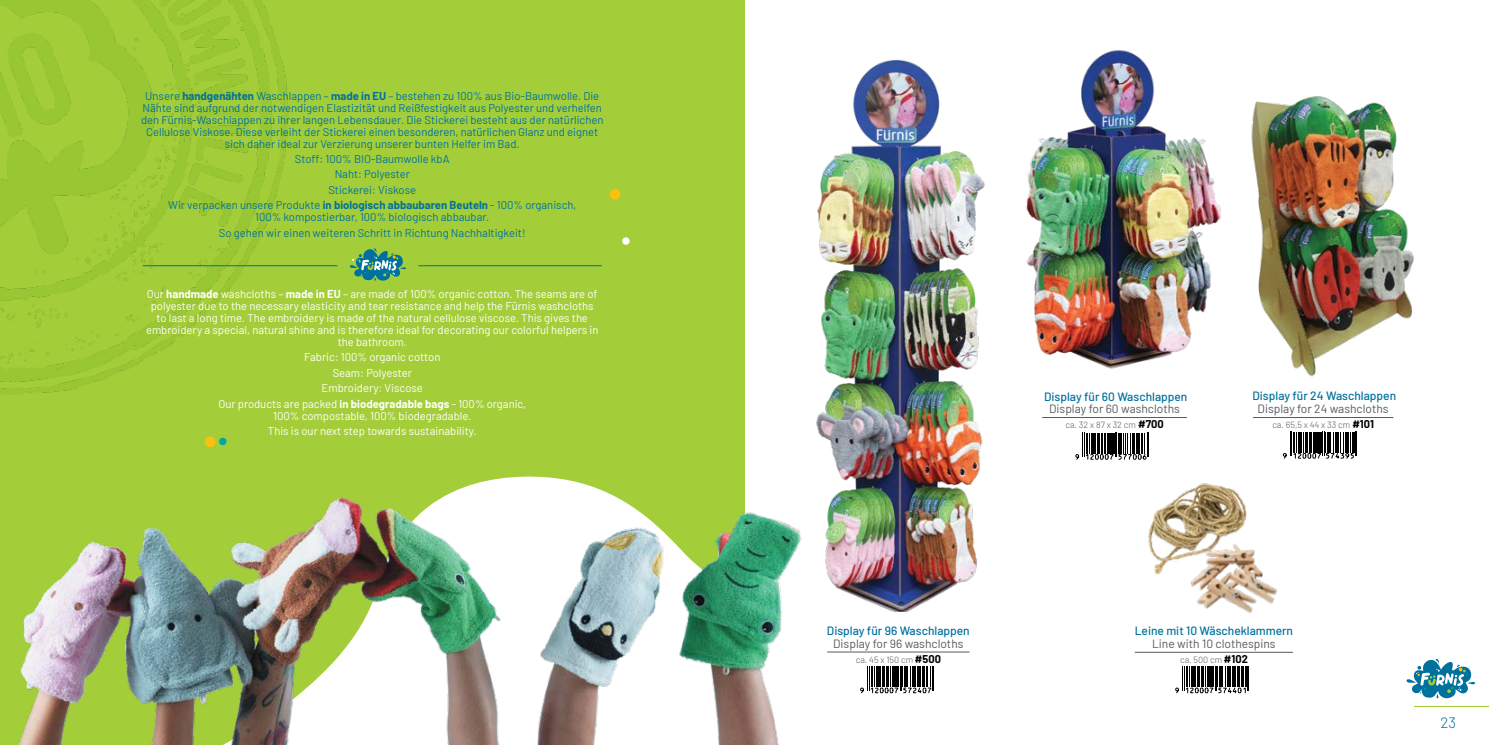
<style>
.page{position:relative;width:1489px;height:745px;background:#fff}
.page>*{position:absolute;margin:0;border:0;box-sizing:border-box;transform-origin:0 0}
.t1{font:300 15px "Barlow";color:#00719d}
.t2{font:500 12px "Barlow";color:#00719d}
.t3{font:12px "Barlow";color:#58595b}
.t4{font:11.25px/11.9px "Barlow";color:#00719d;text-align:center}
.t5{font:11.25px/11.9px "Barlow";color:#fff;text-align:center}
.t6{font:300 9px "Barlow";color:#58595b}
.s1{font-weight:700}
.s2{font-weight:700;font-size:11px;color:#000}
</style>
<div class="page">
<svg style="left:1406px;top:658px;width:68px;height:41px"></svg>
<div style="left:0;top:0;width:744px;height:744px;background:#a4ce39"></div>
<img style="left:0;top:0;width:288px;height:394px">
<img style="left:816px;top:60px;width:169px;height:551px">
<img style="left:18px;top:435px;width:784px;height:309px">
<hr style="left:827px;top:651px;width:142px;height:1px;background:#58595b">
<img style="left:1148px;top:483px;width:99px;height:91px">
<img style="left:1187px;top:538px;width:90px;height:75px">
<hr style="left:1134px;top:651px;width:158px;height:1px;background:#58595b">
<img style="left:1026px;top:50px;width:196px;height:319px">
<img style="left:1251px;top:96px;width:163px;height:280px">
<hr style="left:1042px;top:417px;width:144px;height:1px;background:#58595b">
<hr style="left:1252px;top:417px;width:141px;height:1px;background:#58595b">
<svg style="left:860px;top:666px;width:74px;height:27px"></svg>
<svg style="left:1075px;top:432px;width:74px;height:28px"></svg>
<svg style="left:1356px;top:431px;width:1px;height:25px"></svg>
<svg style="left:1283px;top:431px;width:73px;height:28px"></svg>
<svg style="left:1175px;top:666px;width:74px;height:27px"></svg>
<svg style="left:609px;top:189px;width:12px;height:11px"></svg>
<svg style="left:204px;top:435px;width:23px;height:12px"></svg>
<svg style="left:622px;top:237px;width:8px;height:8px"></svg>
<svg style="left:349px;top:248px;width:57px;height:33px"></svg>
<hr style="left:143px;top:265px;width:194px;height:1px;background:#00719d">
<hr style="left:418px;top:265px;width:183px;height:1px;background:#00719d">
<p class="t4" style="left:141px;top:89px;width:464px">Unsere <span class="s1">handgenähten</span> Waschlappen – <span class="s1">made in EU</span> – bestehen zu 100% aus Bio-Baumwolle. Die Nähte sind aufgrund der notwendigen Elastizität und Reißfestigkeit aus Polyester und verhelfen den Fürnis-Waschlappen zu ihrer langen Lebensdauer. Die Stickerei besteht aus der natürlichen Cellulose Viskose. Diese verleiht der Stickerei einen besonderen, natürlichen Glanz und eignet sich daher ideal zur Verzierung unserer bunten Helfer im Bad.</p>
<p class="t4" style="left:168px;top:150px;width:409px;line-height:15.4px">Stoff: 100% BIO-Baumwolle kbA<br>Naht: Polyester<br>Stickerei: Viskose<br>Wir verpacken unsere Produkte <span class="s1">in biologisch abbaubaren Beuteln</span> - 100% organisch,</p>
<p class="t4" style="left:219px;top:208px;width:308px;line-height:15.4px">100% kompostierbar, 100% biologisch abbaubar.<br>So gehen wir einen weiteren Schritt in Richtung Nachhaltigkeit!</p>
<p class="t5" style="left:146px;top:287px;width:454px">Our <span class="s1">handmade</span> washcloths – <span class="s1">made in EU</span> – are made of 100% organic cotton. The seams are of polyester due to the necessary elasticity and tear resistance and help the Fürnis washcloths to last a long time. The embroidery is made of the natural cellulose viscose. This gives the embroidery a special, natural shine and is therefore ideal for decorating our colorful helpers in the bathroom.</p>
<p class="t5" style="left:218px;top:348px;width:309px;line-height:15.4px">Fabric: 100% organic cotton<br>Seam: Polyester<br>Embroidery: Viscose<br>Our products are packed <span class="s1">in biodegradable bags</span> - 100% organic,</p>
<p class="t5" style="left:268px;top:407px;width:210px;line-height:15.4px">100% compostable, 100% biodegradable.<br>This is our next step towards sustainability.</p>
<p class="t2" style="left:1044px;top:387px;width:145px">Display für 60 Waschlappen</p>
<p class="t3" style="left:1049px;top:400px;width:132px">Display for 60 washcloths</p>
<p class="t6" style="left:1065px;top:418px;width:100px">ca. 32 x 87 x 32 cm <span class="s2">#700</span></p>
<p class="t2" style="left:1252px;top:387px;width:145px">Display für 24 Waschlappen</p>
<p class="t3" style="left:1257px;top:399px;width:132px">Display for 24 washcloths</p>
<p class="t6" style="left:1272px;top:418px;width:103px">ca. 65,5 x 44 x 33 cm <span class="s2">#101</span></p>
<p class="t2" style="left:826px;top:621px;width:144px">Display für 96 Waschlappen</p>
<p class="t3" style="left:833px;top:634px;width:132px">Display for 96 washcloths</p>
<p class="t6" style="left:855px;top:652px;width:87px">ca. 45 x 150 cm <span class="s2">#500</span></p>
<p class="t2" style="left:1134px;top:621px;width:160px">Leine mit 10 Wäscheklammern</p>
<p class="t3" style="left:1151px;top:634px;width:125px">Line with 10 clothespins</p>
<p class="t6" style="left:1179px;top:652px;width:69px">ca. 500 cm <span class="s2">#102</span></p>
<h1 class="t1" style="left:1440px;top:711px;width:17px">23</h1>
</div>
